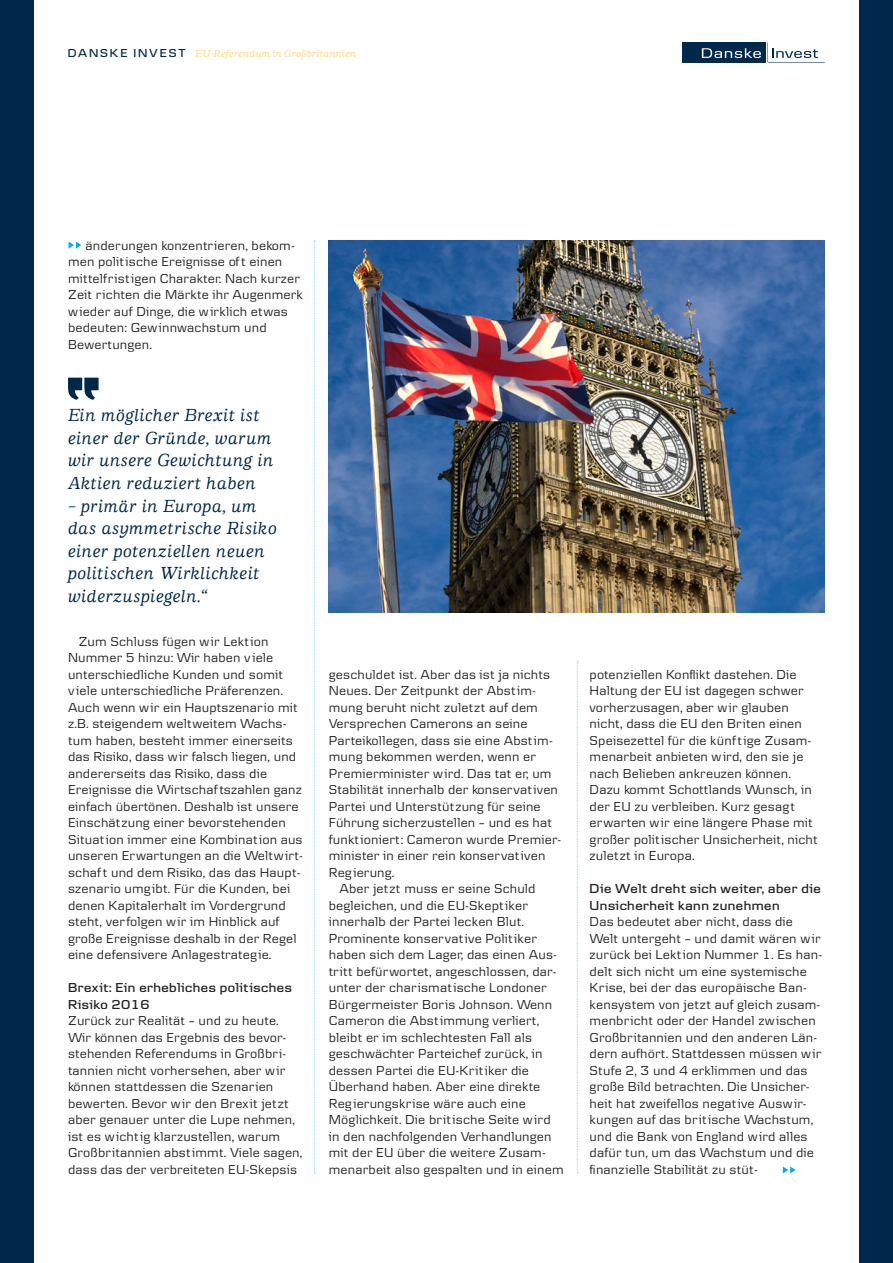
<style>
.page{position:relative;width:893px;height:1263px;background:#fff}
.page>*{position:absolute;margin:0;border:0;box-sizing:border-box;transform-origin:0 0}
.Citat{font:italic 500 18px/22.5px "Danske Human";letter-spacing:.03em;color:#00284a}
.Danske_body_m__indry{font:13.5px/16.5px "Danske Text";letter-spacing:.01em;color:#231f20}
.Danske_body{font:13.5px/16.5px "Danske Text";letter-spacing:.01em;color:#231f20}
.Mellemrubrik{font:600 13.5px/16.5px "Danske Headline";letter-spacing:.035em;color:#231f20}
.t1{font:italic 500 10.5px "Danske Human";letter-spacing:.02em;color:#fed77d}
.s1{font-family:"Danske Headline";font-weight:600;font-style:normal;font-size:12px;color:#00284a}
</style>
<div class="page">
<div style="left:0;top:0;width:34px;height:1263px;background:#00284a"></div>
<div style="left:859px;top:0;width:34px;height:1263px;background:#00284a"></div>
<div style="left:682px;top:42px;width:83px;height:21px;background:#00284a"></div>
<svg style="left:702px;top:48px;width:59px;height:10px"></svg>
<svg style="left:767px;top:42px;width:58px;height:21px"></svg>
<svg style="left:314px;top:241px;width:1px;height:932px"></svg>
<svg style="left:577px;top:661px;width:1px;height:512px"></svg>
<svg style="left:69px;top:242px;width:12px;height:7px"></svg>
<svg style="left:68px;top:377px;width:31px;height:23px"></svg>
<img style="left:329px;top:240px;width:496px;height:372px">
<svg style="left:783px;top:1166px;width:13px;height:7px"></svg>
<p class="t1" style="left:68px;top:48px;width:290px"><span class="s1">DANSKE INVEST</span> EU-Referendum in Großbritannien</p>
<p class="Danske_body_m__indry" style="left:68px;top:236px;width:236px;text-indent:18px">änderungen konzentrieren, bekom&shy;men politische Ereignisse of t einen mittelfristigen Charakter. Nach kurzer Zeit richten die Märkte ihr Augenmerk wieder auf Dinge, die wirklich etwas bedeuten: Gewinnwachstum und Bewertungen.</p>
<p class="Citat" style="left:68px;top:404px;width:207px">Ein möglicher Brexit ist einer der Gründe, warum wir unsere Gewichtung in<br>Aktien reduziert haben</p>
<p class="Citat" style="left:68px;top:494px;width:210px">– primär in Europa, um das asymmetrische Risiko einer potenziellen neuen politischen Wirklichkeit widerzuspiegeln.“</p>
<p class="Danske_body_m__indry" style="left:68px;top:632px;width:237px;text-indent:11px">Zum Schluss fügen wir Lektion Nummer 5 hinzu: Wir haben v iele unterschiedliche Kunden und somit<br>v iele unterschiedliche Präferenzen.<br>Auch wenn wir ein Hauptszenario mit z.B. steigendem weltweitem Wachs&shy;tum haben, besteht immer einerseits das Risiko, dass wir falsch liegen, und andererseits das Risiko, dass die Ereignisse die Wirtschaf tszahlen ganz einfach übertönen. Deshalb ist unsere Einschätzung einer bevorstehenden Situation immer eine Kombination aus unseren Erwartungen an die Weltwirt&shy;schaf t und dem Risiko, das das Haupt&shy;szenario umgibt. Für die Kunden, bei denen Kapitalerhalt im Vordergrund steht, verfolgen wir im Hinblick auf große Ereignisse deshalb in der Regel eine defensivere Anlagestrategie.</p>
<p class="Mellemrubrik" style="left:68px;top:979px;width:225px">Brexit: Ein erhebliches politisches<br>Risiko 2016</p>
<p class="Danske_body" style="left:68px;top:1012px;width:236px">Zurück zur Realität – und zu heute.<br>Wir können das Ergebnis des bevor&shy;stehenden Referendums in Großbri&shy;tannien nicht vorhersehen, aber wir können stattdessen die Szenarien bewerten. Bevor wir den Brexit jetzt aber genauer unter die Lupe nehmen, ist es wichtig klarzustellen, warum Großbritannien abstimmt. Viele sagen, dass das der verbreiteten EU-Skepsis</p>
<p class="Danske_body" style="left:329px;top:665px;width:234px">geschuldet ist. Aber das ist ja nichts Neues. Der Zeitpunkt der Abstim&shy;mung beruht nicht zuletzt auf dem Versprechen Camerons an seine Parteikollegen, dass sie eine Abstim&shy;mung bekommen werden, wenn er Premierminister wird. Das tat er, um Stabilität innerhalb der konservativen Partei und Unterstützung für seine Führung sicherzustellen – und es hat funktioniert: Cameron wurde Premier&shy;minister in einer rein konservativen Regierung.</p>
<p class="Danske_body_m__indry" style="left:329px;top:880px;width:236px;text-indent:11px">Aber jetzt muss er seine Schuld begleichen, und die EU-Skeptiker innerhalb der Partei lecken Blut.<br>Prominente konservative Politiker haben sich dem Lager, das einen Aus&shy;tritt befürwortet, angeschlossen, dar&shy;unter der charismatische Londoner Bürgermeister Boris Johnson. Wenn Cameron die Abstimmung verliert, bleibt er im schlechtesten Fall als geschwächter Parteichef zurück, in dessen Partei die EU-Kritiker die Überhand haben. Aber eine direkte Regierungskrise wäre auch eine Möglichkeit. Die britische Seite wird in den nachfolgenden Verhandlungen mit der EU über die weitere Zusam&shy;menarbeit also gespalten und in einem</p>
<p class="Danske_body_m__indry" style="left:590px;top:665px;width:230px">potenziellen Konflikt dastehen. Die Haltung der EU ist dagegen schwer vorherzusagen, aber wir glauben nicht, dass die EU den Briten einen Speisezettel für die künf tige Zusam&shy;menarbeit anbieten wird, den sie je nach Belieben ankreuzen können.<br>Dazu kommt Schottlands Wunsch, in der EU zu verbleiben. Kurz gesagt erwarten wir eine längere Phase mit großer politischer Unsicherheit, nicht zuletzt in Europa.</p>
<p class="Mellemrubrik" style="left:590px;top:880px;width:232px">Die Welt dreht sich weiter, aber die<br>Unsicherheit kann zunehmen</p>
<p class="Danske_body" style="left:590px;top:913px;width:234px">Das bedeutet aber nicht, dass die Welt untergeht – und damit wären wir zurück bei Lektion Nummer 1. Es han&shy;delt sich nicht um eine systemische Krise, bei der das europäische Ban&shy;kensystem von jetzt auf gleich zusam&shy;menbricht oder der Handel zwischen Großbritannien und den anderen Län&shy;dern aufhört. Stattdessen müssen wir Stufe 2, 3 und 4 erklimmen und das große Bild betrachten. Die Unsicher&shy;heit hat zweifellos negative Auswir&shy;kungen auf das britische Wachstum, und die Bank von England wird alles dafür tun, um das Wachstum und die finanzielle Stabilität zu stüt-</p>
</div>
